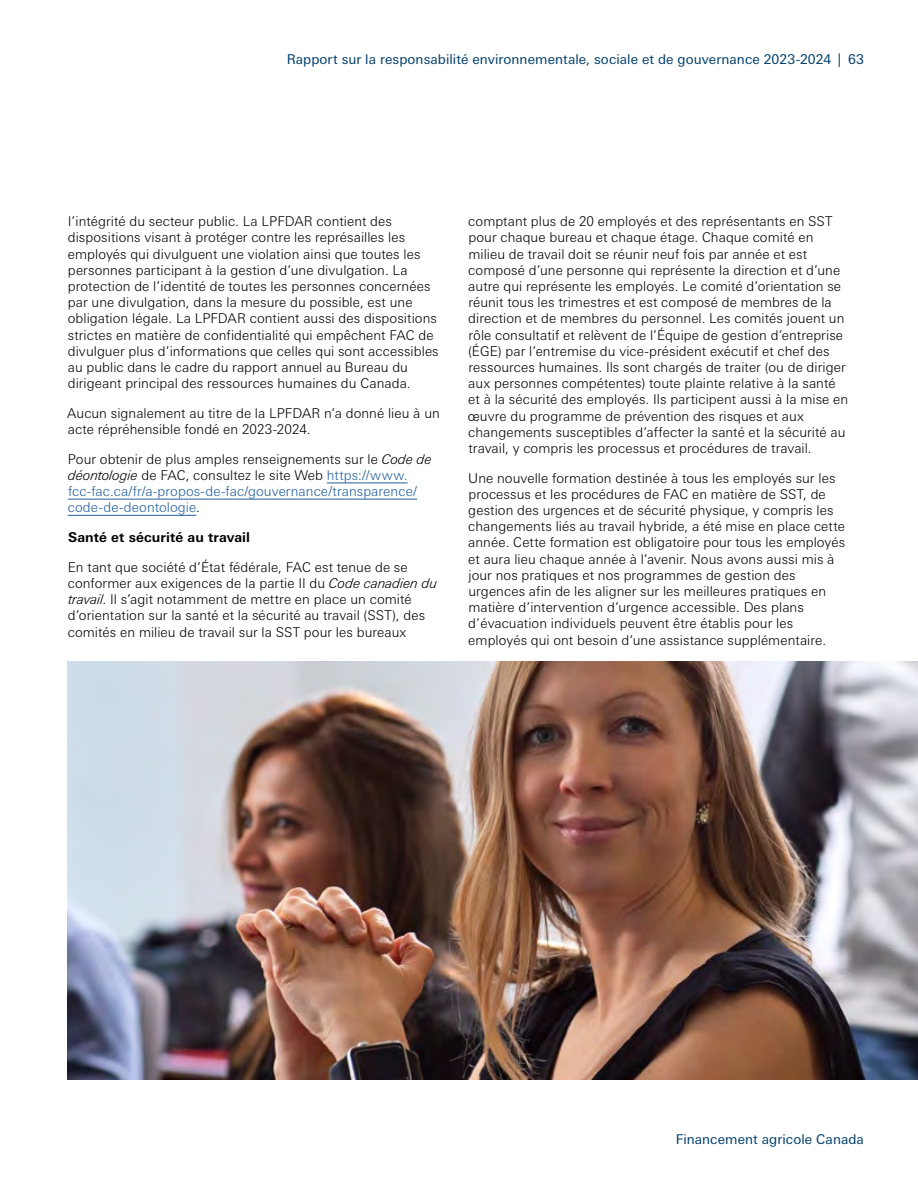
<style>
.page{position:relative;width:918px;height:1188px;background:#fff}
.page>*{position:absolute;margin:0;border:0;box-sizing:border-box;transform-origin:0 0}
.Body{font:300 13.5px/16.2px "Univers Next Pro";letter-spacing:.005em;color:#000}
.Body-2{font:300 13.5px/16.2px "Univers Next Pro";letter-spacing:.005em;color:#215e9f}
.t1{font:13.5px "Univers Next Pro";letter-spacing:.005em;color:#003e6b}
.H4{font:700 13.5px "Univers Next Pro";letter-spacing:.005em;color:#000}
.s1{color:#000}
.s2{font-style:italic;color:#000}
.s3{font-style:italic}
</style>
<div class="page">
<img style="left:68px;top:662px;width:850px;height:418px">
<hr style="left:327px;top:483px;width:81px;height:1px;background:#215e9f">
<hr style="left:68px;top:499px;width:349px;height:1px;background:#215e9f">
<hr style="left:68px;top:515px;width:128px;height:1px;background:#215e9f">
<p class="t1" style="left:287px;top:52px;width:579px">Rapport sur la responsabilité environnementale, sociale et de gouvernance 2023-2024 | 63</p>
<p class="Body" style="left:68px;top:213px;width:373px">l’intégrité du secteur public. La LPFDAR contient des dispositions visant à protéger contre les représailles les employés qui divulguent une violation ainsi que toutes les personnes participant à la gestion d’une divulgation. La protection de l’identité de toutes les personnes concernées par une divulgation, dans la mesure du possible, est une obligation légale. La LPFDAR contient aussi des dispositions strictes en matière de confidentialité qui empêchent FAC de divulguer plus d’informations que celles qui sont accessibles au public dans le cadre du rapport annuel au Bureau du dirigeant principal des ressources humaines du Canada.</p>
<p class="Body" style="left:67px;top:405px;width:374px">Aucun signalement au titre de la LPFDAR n’a donné lieu à un acte répréhensible fondé en 2023-2024.</p>
<p class="Body-2" style="left:68px;top:451px;width:366px"><span class="s1">Pour obtenir de plus amples renseignements sur le</span> <span class="s2">Code de déontologie</span> <span class="s1">de FAC, consultez le site Web</span> https://www. fcc-fac.ca/fr/a-propos-de-fac/gouvernance/transparence/ code-de-deontologie<span class="s1">.</span></p>
<p class="H4" style="left:68px;top:529px;width:184px">Santé et sécurité au travail</p>
<p class="Body" style="left:68px;top:559px;width:371px">En tant que société d’État fédérale, FAC est tenue de se conformer aux exigences de la partie II du <span class="s3">Code canadien du travail</span>. Il s’agit notamment de mettre en place un comité d’orientation sur la santé et la sécurité au travail (SST), des comités en milieu de travail sur la SST pour les bureaux</p>
<p class="Body" style="left:468px;top:213px;width:382px">comptant plus de 20 employés et des représentants en SST pour chaque bureau et chaque étage. Chaque comité en milieu de travail doit se réunir neuf fois par année et est composé d’une personne qui représente la direction et d’une autre qui représente les employés. Le comité d’orientation se réunit tous les trimestres et est composé de membres de la direction et de membres du personnel. Les comités jouent un rôle consultatif et relèvent de l’Équipe de gestion d’entreprise (ÉGE) par l’entremise du vice-président exécutif et chef des ressources humaines. Ils sont chargés de traiter (ou de diriger aux personnes compétentes) toute plainte relative à la santé et à la sécurité des employés. Ils participent aussi à la mise en œuvre du programme de prévention des risques et aux changements susceptibles d’affecter la santé et la sécurité au travail, y compris les processus et procédures de travail.</p>
<p class="Body" style="left:468px;top:470px;width:378px">Une nouvelle formation destinée à tous les employés sur les processus et les procédures de FAC en matière de SST, de gestion des urgences et de sécurité physique, y compris les changements liés au travail hybride, a été mise en place cette année. Cette formation est obligatoire pour tous les employés et aura lieu chaque année à l’avenir. Nous avons aussi mis à jour nos pratiques et nos programmes de gestion des urgences afin de les aligner sur les meilleures pratiques en matière d’intervention d’urgence accessible. Des plans d’évacuation individuels peuvent être établis pour les employés qui ont besoin d’une assistance supplémentaire.</p>
<p class="t1" style="left:676px;top:1132px;width:190px">Financement agricole Canada</p>
</div>
